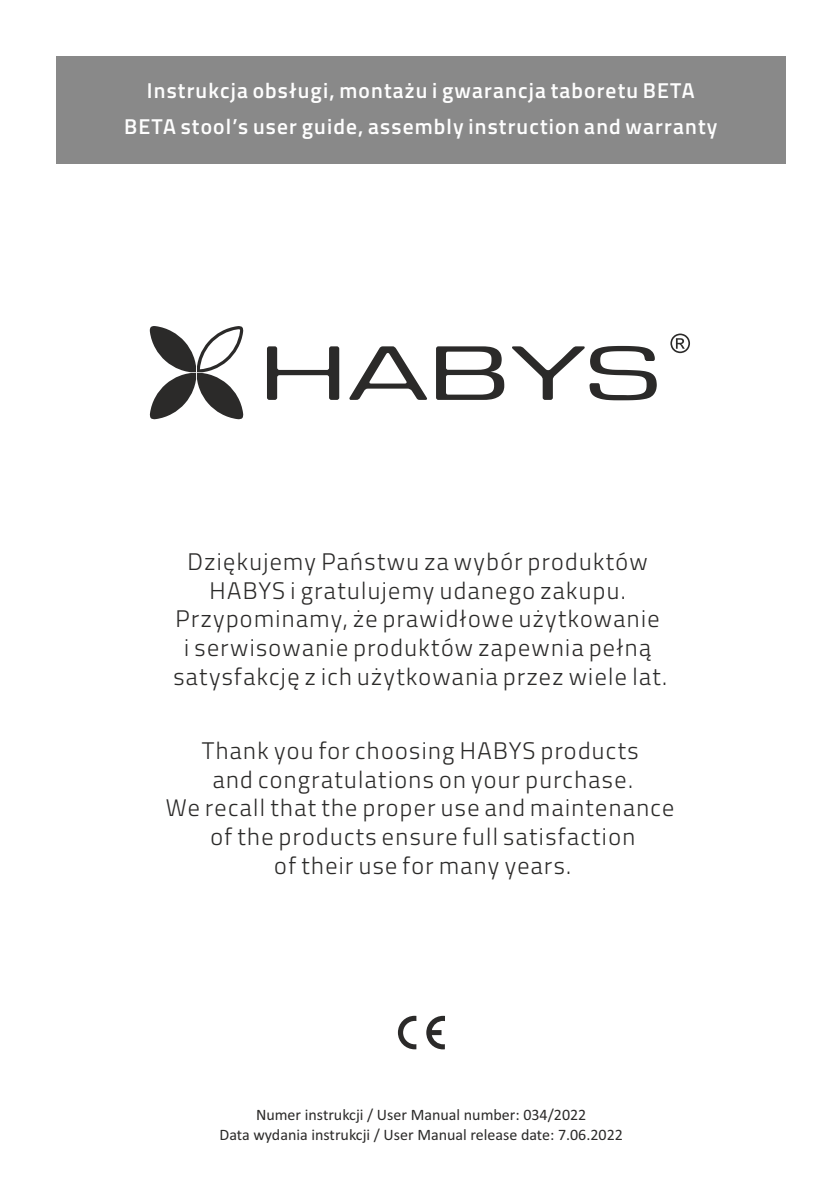
<style>
.page{position:relative;width:840px;height:1191px;background:#fff}
.page>*{position:absolute;margin:0;border:0;box-sizing:border-box;transform-origin:0 0}
.t1{font:300 24px/28.6px "Titillium";letter-spacing:.055em;color:#2b2a29;text-align:center}
.t2{font:600 21.4px/36.6px "Titillium";letter-spacing:.055em;color:#fefefe;text-align:center}
.t3{font:16px/19.6px "Calibri";color:#2b2a29;text-align:center}
</style>
<div class="page">
<svg style="left:150px;top:326px;width:539px;height:93px"></svg>
<svg style="left:426px;top:1015px;width:19px;height:34px"></svg>
<svg style="left:397px;top:1015px;width:19px;height:34px"></svg>
<div style="left:57px;top:57px;width:728px;height:107px;background:#898989"></div>
<p class="t2" style="left:124px;top:74px;width:594px">Instrukcja obsługi, montażu i gwarancja taboretu BETA<br>BETA stool’s user guide, assembly instruction and warranty</p>
<p class="t1" style="left:173px;top:550px;width:495px">Dziękujemy Państwu za wybór produktów HABYS i gratulujemy udanego zakupu.<br>Przypominamy, że prawidłowe użytkowanie i serwisowanie produktów zapewnia pełną satysfakcję z ich użytkowania przez wiele lat.</p>
<p class="t1" style="left:166px;top:739px;width:509px">Thank you for choosing HABYS products<br>and congratulations on your purchase.<br>We recall that the proper use and maintenance of the products ensure full satisfaction<br>of their use for many years.</p>
<p class="t3" style="left:219px;top:1106px;width:404px">Numer instrukcji / User Manual number: 034/2022<br>Data wydania instrukcji / User Manual release date: 7.06.2022</p>
</div>
